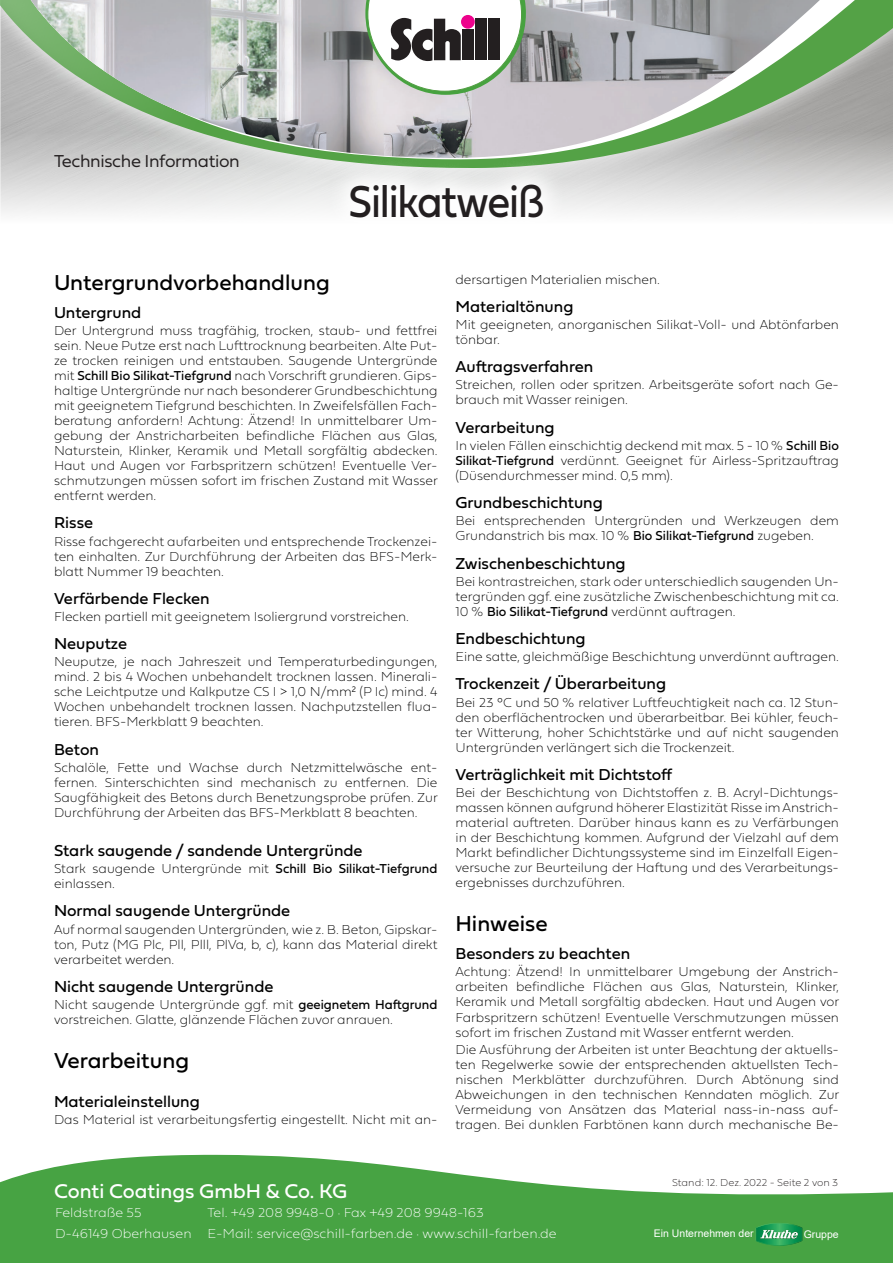
<style>
.page{position:relative;width:893px;height:1263px;background:#fff}
.page>*{position:absolute;margin:0;border:0;box-sizing:border-box;transform-origin:0 0}
.t1{font:46.5px "Fieldwork Geo Regular";letter-spacing:-.03em;color:#231f20;scale:.9 1}
.Kapitel{font:22.5px "Fieldwork Geo Regular";color:#000}
.t2{font:20.7px "Fieldwork Geo Regular";color:#fff}
.t3{font:18px "Fieldwork Geo Light";letter-spacing:-.02em;color:#231f20}
.Unterpunkt{font:16.5px "Fieldwork Geo Regular";color:#000}
.Textblock{font:13.5px/15px "Fieldwork Geo Hair";color:#000;text-align:justify}
.t4{font:13.5px/20.5px "Fieldwork Geo Hair";color:#fff}
.t5{font:10.5px "Fieldwork Geo Hair";color:#231f20}
.t6{font:10.5px "Arial";color:#fff}
.s1{font-family:"Fieldwork Geo Regular"}
</style>
<div class="page">
<svg style="left:0;top:1154px;width:893px;height:109px;fill:#47a343"></svg>
<svg style="left:756px;top:1223px;width:47px;height:23px"></svg>
<svg style="left:0;top:171px;width:893px;height:38px;background:#e2e3e2"></svg>
<svg style="left:0;top:0;width:893px;height:171px;background:#b5bcb3"></svg>
<svg style="left:32px;top:0;width:840px;height:165px;background:#b1bcae"></svg>
<svg style="left:22px;top:0;width:834px;height:160px;background:#9ab094"></svg>
<img style="left:22px;top:0;width:807px;height:159px">
<svg style="left:365px;top:0;width:161px;height:95px"></svg>
<svg style="left:324px;top:158px;width:245px;height:53px"></svg>
<h3 class="t3" style="left:54px;top:146px;width:187px">Technische Information</h3>
<h1 class="t1" style="left:348px;top:165px;width:219px">Silikatweiß</h1>
<p class="Kapitel" style="left:54px;top:264px;width:277px">Untergrundvorbehandlung</p>
<p class="Unterpunkt" style="left:54px;top:300px;width:89px">Untergrund</p>
<p class="Textblock" style="left:54px;top:322px;width:385px">Der Untergrund muss tragfähig, trocken, staub- und fettfrei sein. Neue Putze erst nach Lufttrocknung bearbeiten. Alte Put&shy;ze trocken reinigen und entstauben. Saugende Untergründe mit <span class="s1">Schill Bio Silikat-Tiefgrund</span> nach Vorschrift grundieren. Gips&shy;haltige Untergründe nur nach besonderer Grundbeschichtung mit geeignetem Tiefgrund beschichten. In Zweifelsfällen Fach&shy;beratung anfordern! Achtung: Ätzend! In unmittelbarer Um&shy;gebung der Anstricharbeiten befindliche Flächen aus Glas, Naturstein, Klinker, Keramik und Metall sorgfältig abdecken.<br>Haut und Augen vor Farbspritzern schützen! Eventuelle Ver&shy;schmutzungen müssen sofort im frischen Zustand mit Wasser entfernt werden.</p>
<p class="Unterpunkt" style="left:54px;top:510px;width:41px">Risse</p>
<p class="Textblock" style="left:54px;top:533px;width:385px">Risse fachgerecht aufarbeiten und entsprechende Trockenzei&shy;ten einhalten. Zur Durchführung der Arbeiten das BFS-Merk&shy;blatt Nummer 19 beachten.</p>
<p class="Unterpunkt" style="left:54px;top:585px;width:157px">Verfärbende Flecken</p>
<p class="Textblock" style="left:54px;top:608px;width:356px">Flecken partiell mit geeignetem Isoliergrund vorstreichen.</p>
<p class="Unterpunkt" style="left:54px;top:631px;width:75px">Neuputze</p>
<p class="Textblock" style="left:54px;top:654px;width:385px">Neuputze, je nach Jahreszeit und Temperaturbedingungen, mind. 2 bis 4 Wochen unbehandelt trocknen lassen. Minerali&shy;sche Leichtputze und Kalkputze CS I &gt; 1,0 N/mm<sup>2</sup> (P Ic) mind. 4<br>Wochen unbehandelt trocknen lassen. Nachputzstellen flua&shy;tieren. BFS-Merkblatt 9 beachten.</p>
<p class="Unterpunkt" style="left:54px;top:736px;width:47px">Beton</p>
<p class="Textblock" style="left:54px;top:759px;width:385px">Schalöle, Fette und Wachse durch Netzmittelwäsche ent&shy;fernen. Sinterschichten sind mechanisch zu entfernen. Die Saugfähigkeit des Betons durch Benetzungsprobe prüfen. Zur Durchführung der Arbeiten das BFS-Merkblatt 8 beachten.</p>
<p class="Unterpunkt" style="left:54px;top:837px;width:310px">Stark saugende / sandende Untergründe</p>
<p class="Textblock" style="left:54px;top:860px;width:385px">Stark saugende Untergründe mit <span class="s1">Schill Bio Silikat-Tiefgrund </span>einlassen.</p>
<p class="Unterpunkt" style="left:54px;top:898px;width:238px">Normal saugende Untergründe</p>
<p class="Textblock" style="left:54px;top:921px;width:385px">Auf normal saugenden Untergründen, wie z. B. Beton, Gipskar&shy;ton, Putz (MG Plc, Pll, Plll, PlVa, b, c), kann das Material direkt verarbeitet werden.</p>
<p class="Unterpunkt" style="left:54px;top:973px;width:221px">Nicht saugende Untergründe</p>
<p class="Textblock" style="left:54px;top:996px;width:385px">Nicht saugende Untergründe ggf. mit <span class="s1">geeignetem Haftgrund </span>vorstreichen. Glatte, glänzende Flächen zuvor anrauen.</p>
<p class="Kapitel" style="left:54px;top:1043px;width:137px">Verarbeitung</p>
<p class="Unterpunkt" style="left:54px;top:1089px;width:147px">Materialeinstellung</p>
<p class="Textblock" style="left:54px;top:1111px;width:385px">Das Material ist verarbeitungsfertig eingestellt. Nicht mit an-</p>
<p class="Textblock" style="left:455px;top:271px;width:206px">dersartigen Materialien mischen.</p>
<p class="Unterpunkt" style="left:455px;top:293px;width:119px">Materialtönung</p>
<p class="Textblock" style="left:455px;top:316px;width:385px">Mit geeigneten, anorganischen Silikat-Voll- und Abtönfarben tönbar.</p>
<p class="Unterpunkt" style="left:455px;top:354px;width:139px">Auftragsverfahren</p>
<p class="Textblock" style="left:455px;top:377px;width:385px">Streichen, rollen oder spritzen. Arbeitsgeräte sofort nach Ge&shy;brauch mit Wasser reinigen.</p>
<p class="Unterpunkt" style="left:455px;top:414px;width:101px">Verarbeitung</p>
<p class="Textblock" style="left:455px;top:437px;width:385px">In vielen Fällen einschichtig deckend mit max. 5 - 10 % <span class="s1">Schill Bio Silikat-Tiefgrund</span> verdünnt. Geeignet für Airless-Spritzauftrag (Düsendurchmesser mind. 0,5 mm).</p>
<p class="Unterpunkt" style="left:455px;top:490px;width:149px">Grundbeschichtung</p>
<p class="Textblock" style="left:455px;top:512px;width:385px">Bei entsprechenden Untergründen und Werkzeugen dem<br>Grundanstrich bis max. 10 % <span class="s1">Bio Silikat-Tiefgrund</span> zugeben.</p>
<p class="Unterpunkt" style="left:455px;top:550px;width:172px">Zwischenbeschichtung</p>
<p class="Textblock" style="left:455px;top:573px;width:385px">Bei kontrastreichen, stark oder unterschiedlich saugenden Un&shy;tergründen ggf. eine zusätzliche Zwischenbeschichtung mit ca.<br>10 % <span class="s1">Bio Silikat-Tiefgrund</span> verdünnt auftragen.</p>
<p class="Unterpunkt" style="left:455px;top:625px;width:132px">Endbeschichtung</p>
<p class="Textblock" style="left:455px;top:648px;width:385px">Eine satte, gleichmäßige Beschichtung unverdünnt auftragen.</p>
<p class="Unterpunkt" style="left:455px;top:671px;width:212px">Trockenzeit / Überarbeitung</p>
<p class="Textblock" style="left:455px;top:694px;width:385px">Bei 23 °C und 50 % relativer Luftfeuchtigkeit nach ca. 12 Stun&shy;den oberflächentrocken und überarbeitbar. Bei kühler, feuch&shy;ter Witterung, hoher Schichtstärke und auf nicht saugenden Untergründen verlängert sich die Trockenzeit.</p>
<p class="Unterpunkt" style="left:455px;top:761px;width:219px">Verträglichkeit mit Dichtstoff</p>
<p class="Textblock" style="left:455px;top:784px;width:385px">Bei der Beschichtung von Dichtstoffen z. B. Acryl-Dichtungs&shy;massen können aufgrund höherer Elastizität Risse im Anstrich&shy;material auftreten. Darüber hinaus kann es zu Verfärbungen in der Beschichtung kommen. Aufgrund der Vielzahl auf dem Markt befindlicher Dichtungssysteme sind im Einzelfall Eigen&shy;versuche zur Beurteilung der Haftung und des Verarbeitungs&shy;ergebnisses durchzuführen.</p>
<p class="Kapitel" style="left:455px;top:906px;width:94px">Hinweise</p>
<p class="Unterpunkt" style="left:455px;top:941px;width:176px">Besonders zu beachten</p>
<p class="Textblock" style="left:455px;top:964px;width:385px">Achtung: Ätzend! In unmittelbarer Umgebung der Anstrich&shy;arbeiten befindliche Flächen aus Glas, Naturstein, Klinker, Keramik und Metall sorgfältig abdecken. Haut und Augen vor Farbspritzern schützen! Eventuelle Verschmutzungen müssen sofort im frischen Zustand mit Wasser entfernt werden.</p>
<p class="Textblock" style="left:455px;top:1041px;width:385px">Die Ausführung der Arbeiten ist unter Beachtung der aktuells&shy;ten Regelwerke sowie der entsprechenden aktuellsten Tech&shy;nischen Merkblätter durchzuführen. Durch Abtönung sind Abweichungen in den technischen Kenndaten möglich. Zur Vermeidung von Ansätzen das Material nass-in-nass auf&shy;tragen. Bei dunklen Farbtönen kann durch mechanische Be-</p>
<h3 class="t2" style="left:54px;top:1175px;width:295px">Conti Coatings GmbH &amp; Co. KG</h3>
<p class="t4" style="left:55px;top:1202px;width:138px">Feldstraße 55<br>D-46149 Oberhausen</p>
<p class="t4" style="left:207px;top:1202px;width:351px">Tel. +49 208 9948-0 · Fax +49 208 9948-163<br>E-Mail: service@schill-farben.de · www.schill-farben.de</p>
<p class="t5" style="left:672px;top:1174px;width:168px">Stand: 12. Dez. 2022 - Seite 2 von 3</p>
<p class="t6" style="left:654px;top:1226px;width:101px">Ein Unternehmen der</p>
<p class="t6" style="left:804px;top:1227px;width:37px">Gruppe</p>
</div>
